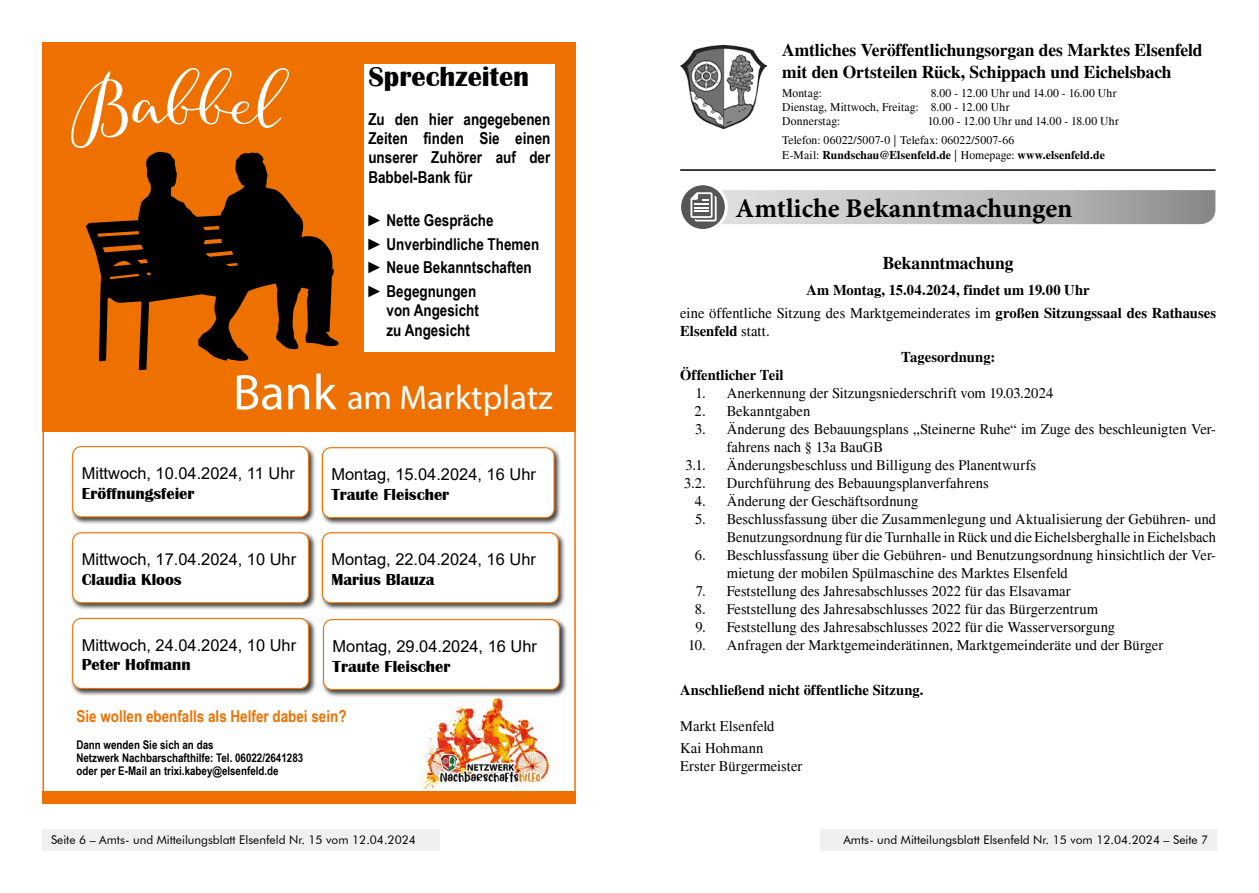
<style>
.page{position:relative;width:1259px;height:893px;background:#fff}
.page>*{position:absolute;margin:0;border:0;box-sizing:border-box;transform-origin:0 0}
.t1{font:65.55px "Allegretto Script";color:#fff}
.t2{font:34.35px "Myriad Pro";color:#fff}
.t3{font:700 28.35px "Britannic";color:#000}
.t4{font:700 27px "Minion Pro";color:#000}
.t5{font:700 18px/21.6px "Times";letter-spacing:-.01em;color:#000}
.t6{font:700 16.35px/19.4px "Arial Narrow";color:#000}
.t7{font:16.35px "Arial";color:#000}
.t8{font:700 16.35px "Britannic";color:#000}
.t9{font:700 16.35px "Arial Narrow";color:#ee7100}
.t10{font:15px/18px "Times";color:#000}
.t11{font:700 15px/22.2px "Times";color:#000;text-align:center}
.t12{font:12px/14.4px "Times";letter-spacing:.01em;color:#000}
.t13{font:12px "Futura BT";color:#000}
.t14{font:700 12px/13.5px "Arial Narrow";color:#000}
.t15{font:700 12px "Times";letter-spacing:.005em;color:#000}
.s1{font-size:50.4px}
.s2{font-weight:400}
</style>
<div class="page">
<div style="left:819px;top:829px;width:397px;height:21px;background:#f0f0f0"></div>
<div style="left:43px;top:829px;width:397px;height:21px;background:#f0f0f0"></div>
<div style="left:43px;top:43px;width:533px;height:389px;background:#ee7100"></div>
<svg style="left:86px;top:152px;width:253px;height:218px"></svg>
<svg style="left:203px;top:226px;width:16px;height:4px"></svg>
<svg style="left:97px;top:231px;width:42px;height:6px"></svg>
<svg style="left:204px;top:239px;width:18px;height:5px"></svg>
<svg style="left:310px;top:242px;width:16px;height:27px"></svg>
<svg style="left:103px;top:245px;width:40px;height:7px"></svg>
<svg style="left:205px;top:251px;width:28px;height:6px"></svg>
<svg style="left:137px;top:259px;width:11px;height:5px"></svg>
<svg style="left:113px;top:261px;width:18px;height:5px"></svg>
<svg style="left:226px;top:263px;width:12px;height:3px"></svg>
<svg style="left:147px;top:272px;width:4px;height:3px"></svg>
<svg style="left:110px;top:274px;width:29px;height:5px"></svg>
<svg style="left:322px;top:317px;width:2px;height:13px"></svg>
<div style="left:364px;top:64px;width:190px;height:287px;background:#fff"></div>
<img style="left:420px;top:698px;width:130px;height:91px">
<div style="left:43px;top:791px;width:533px;height:13px;background:#ee7100"></div>
<div style="left:71px;top:445px;width:245px;height:80px;background:#000;opacity:.75"></div>
<div style="left:73px;top:447px;width:235px;height:70px;background:#fff;border-radius:8px"></div>
<div style="left:72px;top:446px;width:237px;height:71px;border:1px solid #ee7100;border-radius:8px"></div>
<div style="left:320px;top:446px;width:242px;height:80px;background:#000;opacity:.75"></div>
<div style="left:322px;top:448px;width:232px;height:70px;background:#fff;border-radius:8px"></div>
<div style="left:322px;top:447px;width:232px;height:71px;border:1px solid #ee7100;border-radius:8px"></div>
<div style="left:71px;top:531px;width:245px;height:80px;background:#000;opacity:.75"></div>
<div style="left:73px;top:533px;width:235px;height:70px;background:#fff;border-radius:8px"></div>
<div style="left:72px;top:532px;width:237px;height:71px;border:1px solid #ee7100;border-radius:8px"></div>
<div style="left:320px;top:531px;width:246px;height:80px;background:#000;opacity:.75"></div>
<div style="left:322px;top:533px;width:236px;height:70px;background:#fff;border-radius:8px"></div>
<div style="left:322px;top:532px;width:237px;height:71px;border:1px solid #ee7100;border-radius:8px"></div>
<div style="left:71px;top:617px;width:245px;height:80px;background:#000;opacity:.75"></div>
<div style="left:73px;top:618px;width:235px;height:70px;background:#fff;border-radius:8px"></div>
<div style="left:72px;top:618px;width:237px;height:71px;border:1px solid #ee7100;border-radius:8px"></div>
<div style="left:321px;top:618px;width:246px;height:80px;background:#000;opacity:.75"></div>
<div style="left:323px;top:620px;width:236px;height:70px;background:#fff;border-radius:8px"></div>
<div style="left:323px;top:619px;width:237px;height:71px;border:1px solid #ee7100;border-radius:8px"></div>
<img style="left:680px;top:46px;width:86px;height:82px">
<hr style="left:680px;top:169px;width:535px;height:2px;background:#000">
<svg style="left:681px;top:185px;width:534px;height:44px"></svg>
<h1 class="t1" style="left:70px;top:62px;width:211px">Babbel</h1>
<h3 class="t3" style="left:368px;top:60px;width:162px">Sprechzeiten</h3>
<p class="t6" style="left:368px;top:108px;width:183px;text-align:justify">Zu den hier angegebenen Zeiten finden Sie einen unserer Zuhörer auf der Babbel-Bank für</p>
<p class="t6" style="left:368px;top:207px;width:172px;line-height:23.7px">►Nette Gespräche ►Unverbindliche Themen ►Neue Bekanntschaften ►Begegnungen</p>
<p class="t6" style="left:386px;top:300px;width:94px">von Angesicht zu Angesicht</p>
<h2 class="t2" style="left:233px;top:377px;width:321px"><span class="s1">Bank</span> am Marktplatz</h2>
<p class="t7" style="left:82px;top:462px;width:215px">Mittwoch, 10.04.2024, 11 Uhr</p>
<p class="t8" style="left:82px;top:484px;width:114px">Eröffnungsfeier</p>
<p class="t7" style="left:331px;top:463px;width:206px">Montag, 15.04.2024, 16 Uhr</p>
<p class="t8" style="left:331px;top:485px;width:119px">Traute Fleischer</p>
<p class="t7" style="left:82px;top:548px;width:216px">Mittwoch, 17.04.2024, 10 Uhr</p>
<p class="t8" style="left:82px;top:570px;width:102px">Claudia Kloos</p>
<p class="t7" style="left:331px;top:548px;width:206px">Montag, 22.04.2024, 16 Uhr</p>
<p class="t8" style="left:331px;top:570px;width:105px">Marius Blauza</p>
<p class="t7" style="left:82px;top:634px;width:216px">Mittwoch, 24.04.2024, 10 Uhr</p>
<p class="t8" style="left:82px;top:656px;width:111px">Peter Hofmann</p>
<p class="t7" style="left:332px;top:635px;width:206px">Montag, 29.04.2024, 16 Uhr</p>
<p class="t8" style="left:332px;top:657px;width:119px">Traute Fleischer</p>
<p class="t9" style="left:76px;top:704px;width:272px">Sie wollen ebenfalls als Helfer dabei sein?</p>
<p class="t14" style="left:76px;top:737px;width:228px">Dann wenden Sie sich an das<br>Netzwerk Nachbarschafthilfe: Tel. 06022/2641283 oder per E-Mail an trixi.kabey@elsenfeld.de</p>
<p class="t5" style="left:782px;top:40px;width:422px">Amtliches Veröffentlichungsorgan des Marktes Elsenfeld mit den Ortsteilen Rück, Schippach und Eichelsbach</p>
<p class="t12" style="left:782px;top:86px;width:41px">Montag:</p>
<p class="t12" style="left:782px;top:86px;width:336px;text-indent:148px">8.00 - 12.00 Uhr und 14.00 - 16.00 Uhr<br>Dienstag, Mittwoch, Freitag: 8.00 - 12.00 Uhr<br>Donnerstag:</p>
<p class="t12" style="left:782px;top:112px;width:338px;line-height:18.6px;text-indent:145px">10.00 - 12.00 Uhr und 14.00 - 18.00 Uhr<br>Telefon: 06022/5007-0 | Telefax: 06022/5007-66</p>
<p class="t15" style="left:782px;top:147px;width:324px"><span class="s2">E-Mail:</span> Rundschau@Elsenfeld.de <span class="s2">| Homepage:</span> www.elsenfeld.de</p>
<h3 class="t4" style="left:735px;top:189px;width:338px">Amtliche Bekanntmachungen</h3>
<p class="t5" style="left:882px;top:252px;width:132px">Bekanntmachung</p>
<p class="t11" style="left:680px;top:279px;width:537px">Am Montag, 15.04.2024, findet um 19.00 Uhr<br><span class="s2">eine öffentliche Sitzung des Marktgemeinderates im</span> großen Sitzungssaal des Rathauses</p>
<p class="t11" style="left:680px;top:320px;width:91px">Elsenfeld <span class="s2">statt.</span></p>
<p class="t11" style="left:901px;top:346px;width:96px">Tagesordnung:</p>
<p class="t11" style="left:680px;top:364px;width:105px">Öffentlicher Teil</p>
<p class="t10" style="left:695px;top:384px;width:359px">1. Anerkennung der Sitzungsniederschrift vom 19.03.2024</p>
<p class="t10" style="left:694px;top:402px;width:117px">2. Bekanntgaben</p>
<p class="t10" style="left:695px;top:420px;width:522px">3. Änderung des Bebauungsplans „Steinerne Ruhe“ im Zuge des beschleunigten Ver-</p>
<p class="t10" style="left:726px;top:438px;width:158px">fahrens nach § 13a BauGB</p>
<p class="t10" style="left:685px;top:456px;width:22px">3.1.</p>
<p class="t10" style="left:726px;top:456px;width:311px">Änderungsbeschluss und Billigung des Planentwurfs</p>
<p class="t10" style="left:684px;top:474px;width:23px">3.2.</p>
<p class="t10" style="left:726px;top:474px;width:264px">Durchführung des Bebauungsplanverfahrens</p>
<p class="t10" style="left:695px;top:492px;width:225px">4. Änderung der Geschäftsordnung</p>
<p class="t10" style="left:695px;top:510px;width:522px;text-align:right">5. Beschlussfassung über die Zusammenlegung und Aktualisierung der Gebühren- und<br>Benutzungsordnung für die Turnhalle in Rück und die Eichelsberghalle in Eichelsbach</p>
<p class="t10" style="left:726px;top:546px;width:491px;text-indent:-32px">6. Beschlussfassung über die Gebühren- und Benutzungsordnung hinsichtlich der Ver&shy;mietung der mobilen Spülmaschine des Marktes Elsenfeld</p>
<p class="t10" style="left:696px;top:582px;width:376px">7. Feststellung des Jahresabschlusses 2022 für das Elsavamar</p>
<p class="t10" style="left:695px;top:600px;width:405px">8. Feststellung des Jahresabschlusses 2022 für das Bürgerzentrum</p>
<p class="t10" style="left:695px;top:618px;width:421px">9. Feststellung des Jahresabschlusses 2022 für die Wasserversorgung</p>
<p class="t10" style="left:688px;top:636px;width:476px">10. Anfragen der Marktgemeinderätinnen, Marktgemeinderäte und der Bürger</p>
<p class="t11" style="left:680px;top:679px;width:245px">Anschließend nicht öffentliche Sitzung.</p>
<p class="t10" style="left:680px;top:715px;width:96px;line-height:22.2px">Markt Elsenfeld<br>Kai Hohmann</p>
<p class="t10" style="left:680px;top:757px;width:124px">Erster Bürgermeister</p>
<p class="t13" style="left:51px;top:833px;width:366px">Seite 6 – Amts- und Mitteilungsblatt Elsenfeld Nr. 15 vom 12.04.2024</p>
<p class="t13" style="left:843px;top:833px;width:366px">Amts- und Mitteilungsblatt Elsenfeld Nr. 15 vom 12.04.2024 – Seite 7</p>
</div>
